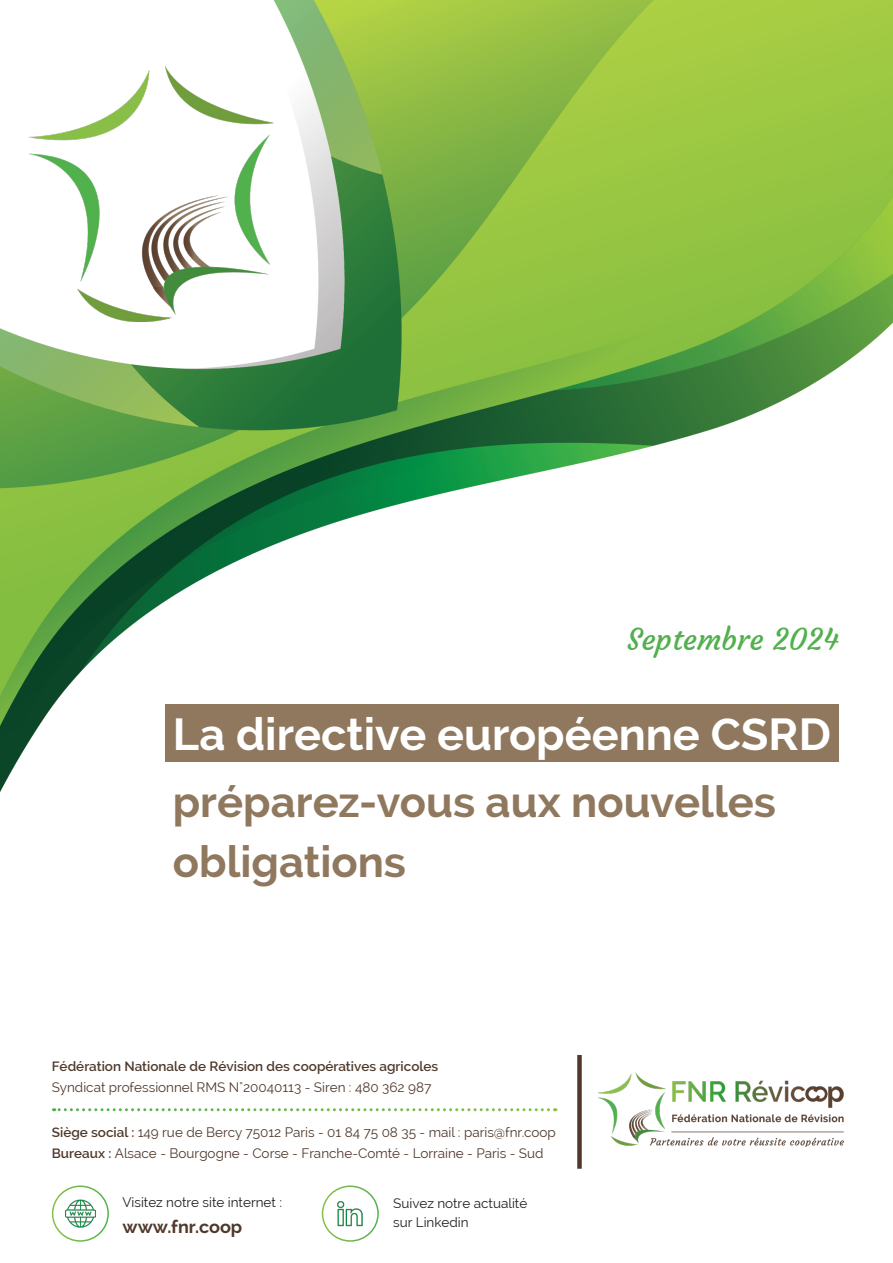
<style>
.page{position:relative;width:893px;height:1263px;background:#fff}
.page>*{position:absolute;margin:0;border:0;box-sizing:border-box;transform-origin:0 0}
.t1{font:700 45px "Raleway";color:#fff}
.t2{font:700 43.5px/60px "Raleway";color:#8f785e}
.t3{font:30px "Courgette";color:#52b04d}
.t4{font:700 18px "Raleway";color:#50392c}
.t5{font:13.5px "Raleway";color:#50392c}
.t6{font:13.5px/19.5px "Raleway";color:#231f20}
.t7{font:600 13.5px "Raleway";color:#50392c}
.s1{font-weight:600}
</style>
<div class="page">
<img style="left:0;top:0;width:893px;height:1240px">
<img style="left:28px;top:66px;width:245px;height:255px">
<div style="left:166px;top:705px;width:673px;height:57px;background:#8f785e"></div>
<svg style="left:53px;top:1108px;width:495px;height:3px"></svg>
<img style="left:598px;top:1073px;width:245px;height:74px">
<div style="left:577px;top:1055px;width:5px;height:114px;background:#50392c"></div>
<div style="left:53px;top:1186px;width:55px;height:55px;background:#fff;border-radius:50%"></div>
<div style="left:52px;top:1185px;width:57px;height:57px;border:2px solid #fff;border-radius:50%"></div>
<img style="left:65px;top:1199px;width:31px;height:29px">
<div style="left:323px;top:1186px;width:55px;height:55px;background:#fff;border-radius:50%"></div>
<div style="left:322px;top:1185px;width:57px;height:57px;border:2px solid #fff;border-radius:50%"></div>
<img style="left:338px;top:1201px;width:25px;height:25px">
<p class="t3" style="left:627px;top:621px;width:213px">Septembre 2024</p>
<p class="t1" style="left:173px;top:708px;width:660px">La directive européenne CSRD</p>
<p class="t2" style="left:173px;top:772px;width:605px">préparez-vous aux nouvelles obligations</p>
<p class="t7" style="left:52px;top:1058px;width:388px">Fédération Nationale de Révision des coopératives agricoles</p>
<p class="t5" style="left:52px;top:1079px;width:381px">Syndicat professionnel RMS N°20040113 - Siren : 480 362 987</p>
<p class="t5" style="left:52px;top:1124px;width:506px"><span class="s1">Siège social :</span> 149 rue de Bercy 75012 Paris - 01 84 75 08 35 - mail : paris@fnr.coop</p>
<p class="t5" style="left:52px;top:1145px;width:493px"><span class="s1">Bureaux :</span> Alsace - Bourgogne - Corse - Franche-Comté - Lorraine - Paris - Sud</p>
<p class="t6" style="left:122px;top:1192px;width:161px">Visitez notre site internet :</p>
<p class="t6" style="left:393px;top:1193px;width:136px">Suivez notre actualité sur Linkedin</p>
<p class="t4" style="left:122px;top:1216px;width:121px">www.fnr.coop</p>
</div>
